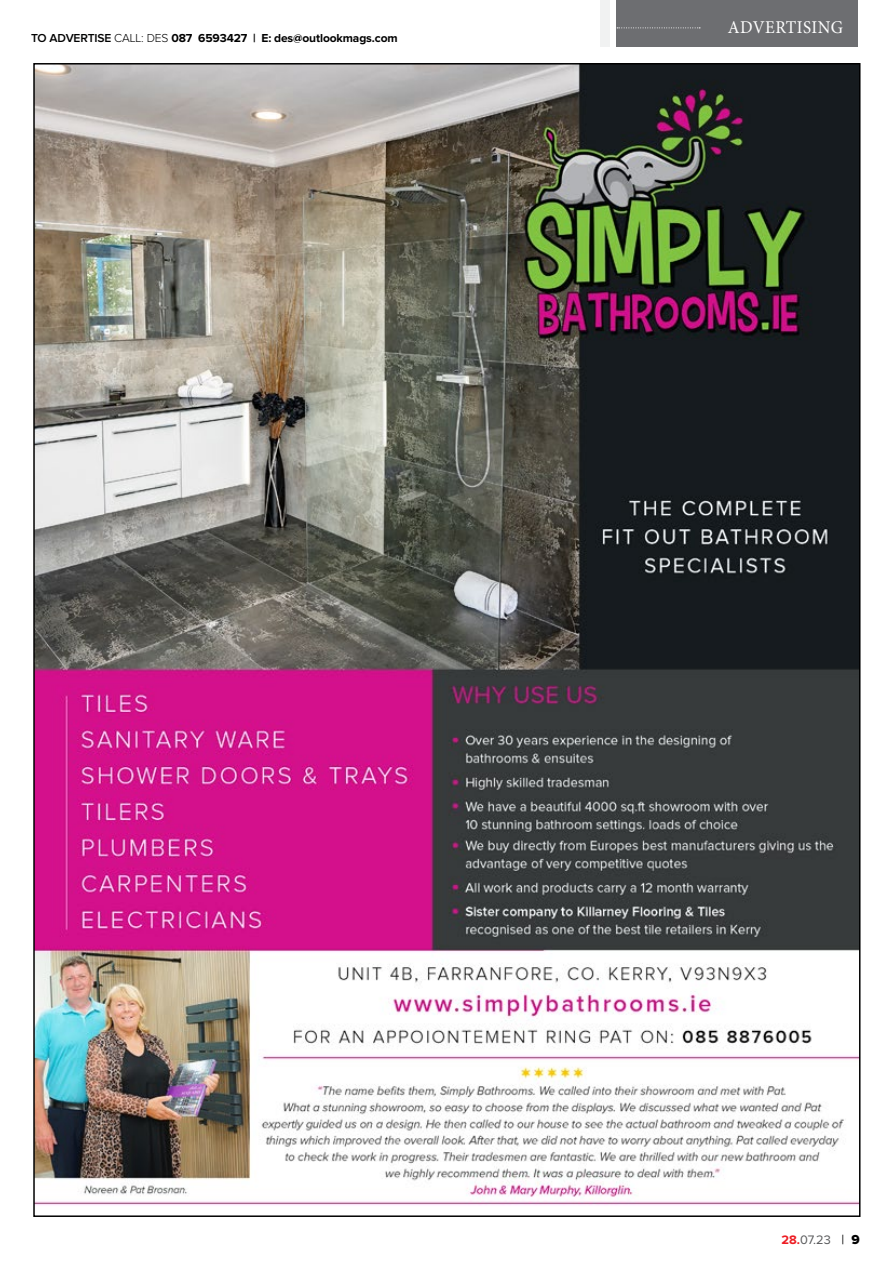
<style>
.page{position:relative;width:893px;height:1263px;background:#fff}
.page>*{position:absolute;margin:0;border:0;box-sizing:border-box;transform-origin:0 0}
.t1{font:18px "Minion Pro";letter-spacing:.025em;color:#fff;scale:.95 1}
.t2{font:12.75px "Proxima Nova";color:#58595b}
.t3{font:700 12px "Proxima Nova";letter-spacing:-.01em;color:#000101}
.s1{font-weight:600}
.s2{font-weight:300}
.s3{font-weight:700;color:#ed1d24}
.s4{font-size:13.5px;color:#000101}
.s5{font-family:"Proxima Nova Extrabld";font-size:13.5px;color:#000101}
</style>
<div class="page">
<div style="left:617px;top:0;width:241px;height:47px;background:#6d6e71"></div>
<div style="left:601px;top:0;width:9px;height:47px;background:#f1f2f2"></div>
<svg style="left:617px;top:28px;width:83px;height:1px"></svg>
<img style="left:36px;top:66px;width:821px;height:1140px">
<p class="t3" style="left:31px;top:32px;width:368px"><span class="s1">TO ADVERTISE</span> <span class="s2">CALL: DES</span> 087 6593427 | E: des@outlookmags.com</p>
<h1 class="t1" style="left:728px;top:15px;width:123px">ADVERTISING</h1>
<p class="t2" style="left:781px;top:1234px;width:80px"><span class="s3">28.</span>07.23 <span class="s4">|</span> <span class="s5">9</span></p>
</div>
